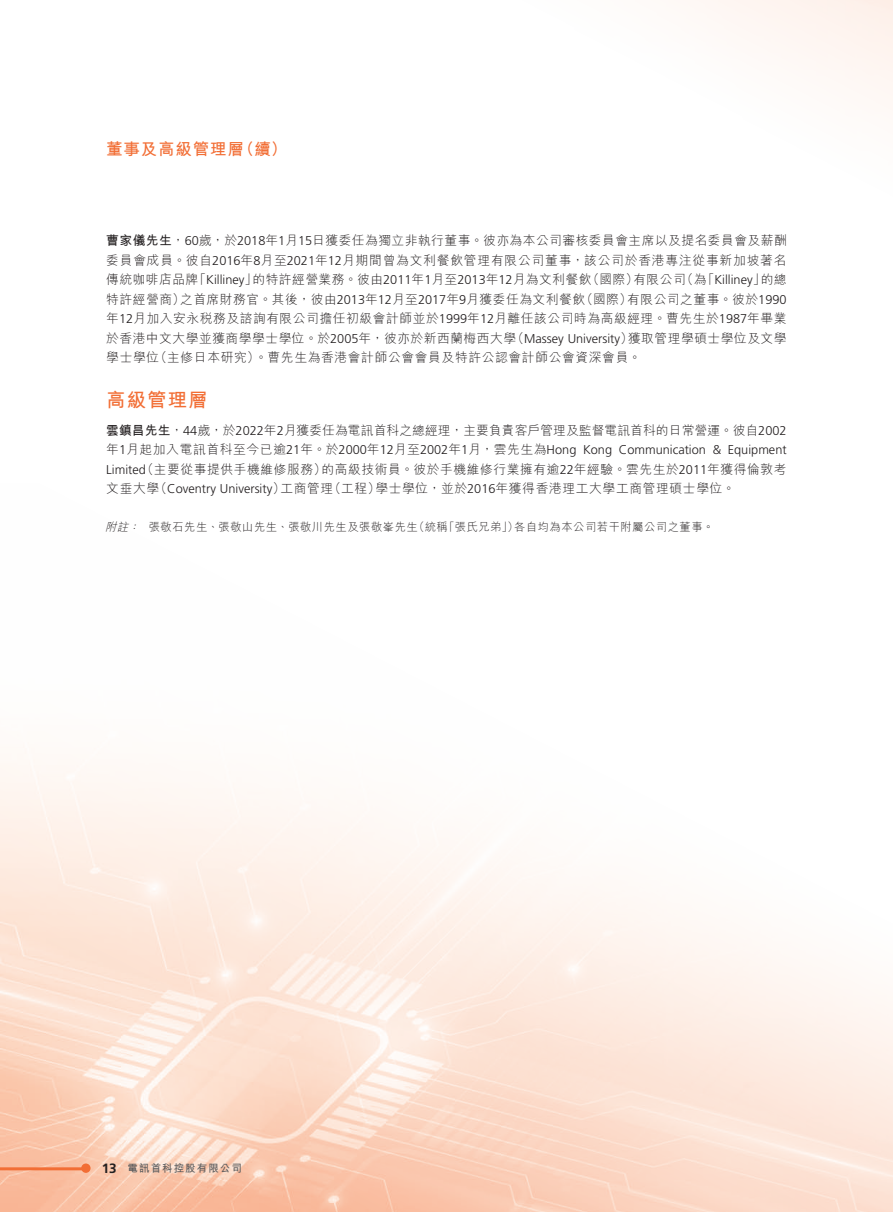
<style>
.page{position:relative;width:893px;height:1212px;background:#fff}
.page>*{position:absolute;margin:0;border:0;box-sizing:border-box;transform-origin:0 0}
.t1{font:700 19.5px "M Hei HK";letter-spacing:.05em;color:#f26e35}
.t2{font:700 16.5px "M Hei HK";letter-spacing:.05em;color:#f26e35}
.t3{font:700 13.5px "Frutiger LT Std";color:#231f20}
.t4{font:300 12.75px/19.5px "M Hei HK";letter-spacing:.045em;color:#231f20}
.t5{font:300 12.75px "Frutiger LT Std";color:#231f20}
.t6{font:300 12.75px "M Hei HK";letter-spacing:.005em;color:#231f20}
.t7{font:300 11.25px "M Hei HK";letter-spacing:.05em;color:#231f20}
.t8{font:italic 300 11.25px "M Hei HK";color:#231f20}
.t9{font:700 10.5px "M Hei HK";letter-spacing:.1em;color:#57585a}
.s1{font-weight:700}
.s2{font-family:"Frutiger LT Std"}
.s3{font-family:"M Hei HK"}
</style>
<div class="page">
<img style="left:0;top:746px;width:893px;height:466px">
<hr style="left:0;top:1167px;width:86px;height:3px;background:#f26e35">
<div style="left:81px;top:1163px;width:10px;height:10px;background:#f26e35;border-radius:50%"></div>
<p class="t2" style="left:106px;top:137px;width:139px">董事及高級管理層</p>
<p class="t2" style="left:238px;top:137px;width:51px">（續(</p>
<p class="t4" style="left:106px;top:230px;width:682px;text-align:right"><span class="s1">曹家儀先生</span>，<span class="s2">60</span>歲，於<span class="s2">2018</span>年月<span class="s2">1 15</span>日獲委任為獨立非執行董事。彼亦為本公司審核委員會主席以及提名委員會及薪酬委員會成員。彼自<span class="s2">2016</span>年<span class="s2">8</span>月至<span class="s2">2021</span>年<span class="s2">12</span>月期間曾為文利餐飲管理有限公司董事，該公司於香港專注從事新加坡著名的總</p>
<p class="t4" style="left:106px;top:269px;width:94px">傳統咖啡店品牌</p>
<p class="t4" style="left:587px;top:269px;width:53px">（國際）</p>
<p class="t4" style="left:681px;top:269px;width:27px">（為</p>
<p class="t4" style="left:252px;top:269px;width:340px">的特許經營業務。彼由<span class="s2">2011</span>年<span class="s2">1</span>月至<span class="s2">2013</span>年<span class="s2">12</span>月為文利餐飲</p>
<p class="t4" style="left:633px;top:269px;width:54px">有限公司</p>
<p class="t5" style="left:194px;top:273px;width:65px"><span class="s3">「</span>Killiney<span class="s3">」</span></p>
<p class="t5" style="left:702px;top:273px;width:65px"><span class="s3">「</span>Killiney<span class="s3">」</span></p>
<p class="t4" style="left:180px;top:289px;width:407px">之首席財務官。其後，彼由<span class="s2">2013</span>年<span class="s2">12</span>月至<span class="s2">2017</span>年<span class="s2">9</span>月獲委任為文利餐飲</p>
<p class="t4" style="left:106px;top:289px;width:80px">特許經營商）</p>
<p class="t4" style="left:106px;top:308px;width:682px">年<span class="s2">12</span>月加入安永稅務及諮詢有限公司擔任初級會計師並於<span class="s2">1999</span>年<span class="s2">12</span>月離任該公司時為高級經理。曹先生於<span class="s2">1987</span>年畢業</p>
<p class="t4" style="left:628px;top:328px;width:160px">獲取管理學碩士學位及文學</p>
<p class="t4" style="left:580px;top:289px;width:53px">（國際）</p>
<p class="t4" style="left:627px;top:289px;width:161px">有限公司之董事。彼於<span class="s2">1990</span></p>
<p class="t5" style="left:511px;top:331px;width:123px"><span class="s3">（</span>Massey University<span class="s3">）</span></p>
<p class="t4" style="left:154px;top:328px;width:488px;text-indent:-48px">於香港中文大學並獲商學學士學位。於<span class="s2">2005</span>年，彼亦於新西蘭梅西大學<br>（主修日本研究）。曹先生為香港會計師公會會員及特許公認會計師公會資深會員。</p>
<p class="t4" style="left:106px;top:347px;width:54px">學士學位</p>
<h1 class="t1" style="left:106px;top:386px;width:103px">高級管理層</h1>
<p class="t6" style="left:106px;top:421px;width:682px"><span class="s1">雲鎮昌先生</span>，<span class="s2">44</span>歲，於<span class="s2">2022</span>年<span class="s2">2</span>月獲委任為電訊首科之總經理，主要負責客戶管理及監督電訊首科的日常營運。彼自<span class="s2">2002</span></p>
<p class="t5" style="left:728px;top:443px;width:60px">Equipment</p>
<p class="t4" style="left:321px;top:439px;width:467px;text-indent:-215px">年<span class="s2">1</span>月起加入電訊首科至今已逾<span class="s2">21</span>年。於<span class="s2">2000</span>年<span class="s2">12</span>月至<span class="s2">2002</span>年月<span class="s2">1</span> ，雲先生為<span class="s2">Hong<br></span>的高級技術員。彼於手機維修行業擁有逾<span class="s2">22</span>年經驗。雲先生於<span class="s2">2011</span>年獲得倫敦考</p>
<p class="t5" style="left:619px;top:443px;width:89px">Communication</p>
<p class="t5" style="left:713px;top:443px;width:10px">&amp;</p>
<p class="t5" style="left:583px;top:443px;width:31px">Kong</p>
<p class="t4" style="left:141px;top:459px;width:186px">（主要從事提供手機維修服務）</p>
<p class="t5" style="left:106px;top:462px;width:41px">Limited</p>
<p class="t5" style="left:154px;top:481px;width:132px"><span class="s3">（</span>Coventry University<span class="s3">）</span></p>
<p class="t4" style="left:328px;top:478px;width:53px">（工程）</p>
<p class="t4" style="left:375px;top:478px;width:361px">學士學位，並於<span class="s2">2016</span>年獲得香港理工大學工商管理碩士學位。</p>
<p class="t4" style="left:106px;top:478px;width:54px">文垂大學</p>
<p class="t4" style="left:280px;top:478px;width:54px">工商管理</p>
<p class="t8" style="left:105px;top:519px;width:29px">附註</p>
<p class="t8" style="left:128px;top:519px;width:17px">：</p>
<p class="t7" style="left:444px;top:519px;width:76px">「張氏兄弟」）</p>
<p class="t7" style="left:413px;top:519px;width:36px">（統稱</p>
<p class="t7" style="left:514px;top:519px;width:201px">各自均為本公司若干附屬公司之董事。</p>
<p class="t7" style="left:149px;top:519px;width:270px">張敬石先生、張敬山先生、張敬川先生及張敬峯先生</p>
<p class="t3" style="left:102px;top:1160px;width:17px">13</p>
<p class="t9" style="left:128px;top:1161px;width:116px">電訊首科控股有限公司</p>
</div>
